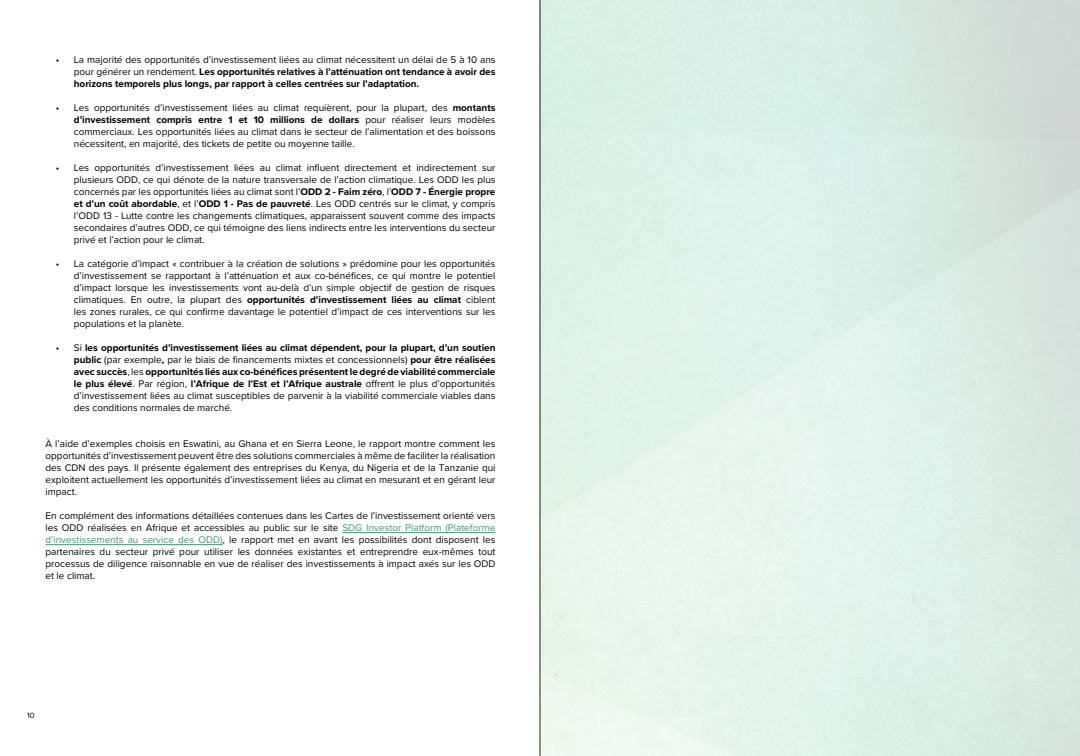
<style>
.page{position:relative;width:1080px;height:756px;background:#fff}
.page>*{position:absolute;margin:0;border:0;box-sizing:border-box;transform-origin:0 0}
.t1{font:10px/12px "Proxima Nova";color:#000;text-align:justify}
.t2{font:700 10px/12px "Proxima Nova";color:#000;text-align:justify}
.t3{font:8px "Proxima Nova";color:#000}
.s1{font-weight:400}
.s2{font-weight:700}
.s3{color:#42956f}
</style>
<div class="page">
<hr style="left:342px;top:532px;width:154px;height:1px;background:#42956f">
<hr style="left:46px;top:544px;width:177px;height:1px;background:#42956f">
<p class="t2" style="left:74px;top:54px;width:423px;text-indent:-18px"><span class="s1">• La majorité des opportunités d’investissement liées au climat nécessitent un délai de 5 à 10 ans pour générer un rendement.</span> Les opportunités relatives à l’atténuation ont tendance à avoir des horizons temporels plus longs, par rapport à celles centrées sur l’adaptation.</p>
<p class="t1" style="left:74px;top:101px;width:423px;text-indent:-18px">• Les opportunités d’investissement liées au climat requièrent, pour la plupart, des <span class="s2">montants d’investissement compris entre 1 et 10 millions de dollars</span> pour réaliser leurs modèles commerciaux. Les opportunités liées au climat dans le secteur de l’alimentation et des boissons nécessitent, en majorité, des tickets de petite ou moyenne taille.</p>
<p class="t1" style="left:74px;top:161px;width:423px;text-indent:-18px">• Les opportunités d’investissement liées au climat influent directement et indirectement sur plusieurs ODD, ce qui dénote de la nature transversale de l’action climatique. Les ODD les plus concernés par les opportunités liées au climat sont l’<span class="s2">ODD 2 - Faim zéro</span>, l’<span class="s2">ODD 7 - Énergie propre et d’un coût abordable</span>, et l’<span class="s2">ODD 1 - Pas de pauvreté</span>. Les ODD centrés sur le climat, y compris l’ODD 13 - Lutte contre les changements climatiques, apparaissent souvent comme des impacts secondaires d’autres ODD, ce qui témoigne des liens indirects entre les interventions du secteur privé et l’action pour le climat.</p>
<p class="t1" style="left:74px;top:257px;width:423px;text-indent:-18px">• La catégorie d’impact « contribuer à la création de solutions » prédomine pour les opportunités d’investissement se rapportant à l’atténuation et aux co-bénéfices, ce qui montre le potentiel d’impact lorsque les investissements vont au-delà d’un simple objectif de gestion de risques climatiques. En outre, la plupart des <span class="s2">opportunités d’investissement liées au climat</span> ciblent les zones rurales, ce qui confirme davantage le potentiel d’impact de ces interventions sur les populations et la planète.</p>
<p class="t2" style="left:74px;top:342px;width:423px;text-indent:-18px"><span class="s1">• Si</span> les opportunités d’investissement liées au climat dépendent, pour la plupart, d’un soutien public <span class="s1">(par exemple</span>, <span class="s1">par le biais de financements mixtes et concessionnels)</span> pour être réalisées avec succès<span class="s1">, les</span> opportunités liés aux co-bénéfices présentent le degré de viabilité commerciale le plus élevé<span class="s1">. Par région,</span> l’Afrique de l’Est et l’Afrique australe <span class="s1">offrent le plus d’opportunités d’investissement liées au climat susceptibles de parvenir à la viabilité commerciale viables dans des conditions normales de marché.</span></p>
<p class="t1" style="left:46px;top:437px;width:452px">À l’aide d’exemples choisis en Eswatini, au Ghana et en Sierra Leone, le rapport montre comment les opportunités d’investissement peuvent être des solutions commerciales à même de faciliter la réalisation des CDN des pays. Il présente également des entreprises du Kenya, du Nigeria et de la Tanzanie qui exploitent actuellement les opportunités d’investissement liées au climat en mesurant et en gérant leur impact.</p>
<p class="t1" style="left:46px;top:509px;width:452px">En complément des informations détaillées contenues dans les Cartes de l’investissement orienté vers les ODD réalisées en Afrique et accessibles au public sur le site <span class="s3">SDG Investor Platform (Plateforme d’investissements au service des ODD)</span>, le rapport met en avant les possibilités dont disposent les partenaires du secteur privé pour utiliser les données existantes et entreprendre eux-mêmes tout processus de diligence raisonnable en vue de réaliser des investissements à impact axés sur les ODD et le climat.</p>
<p class="t3" style="left:27px;top:710px;width:9px">10</p>
</div>
